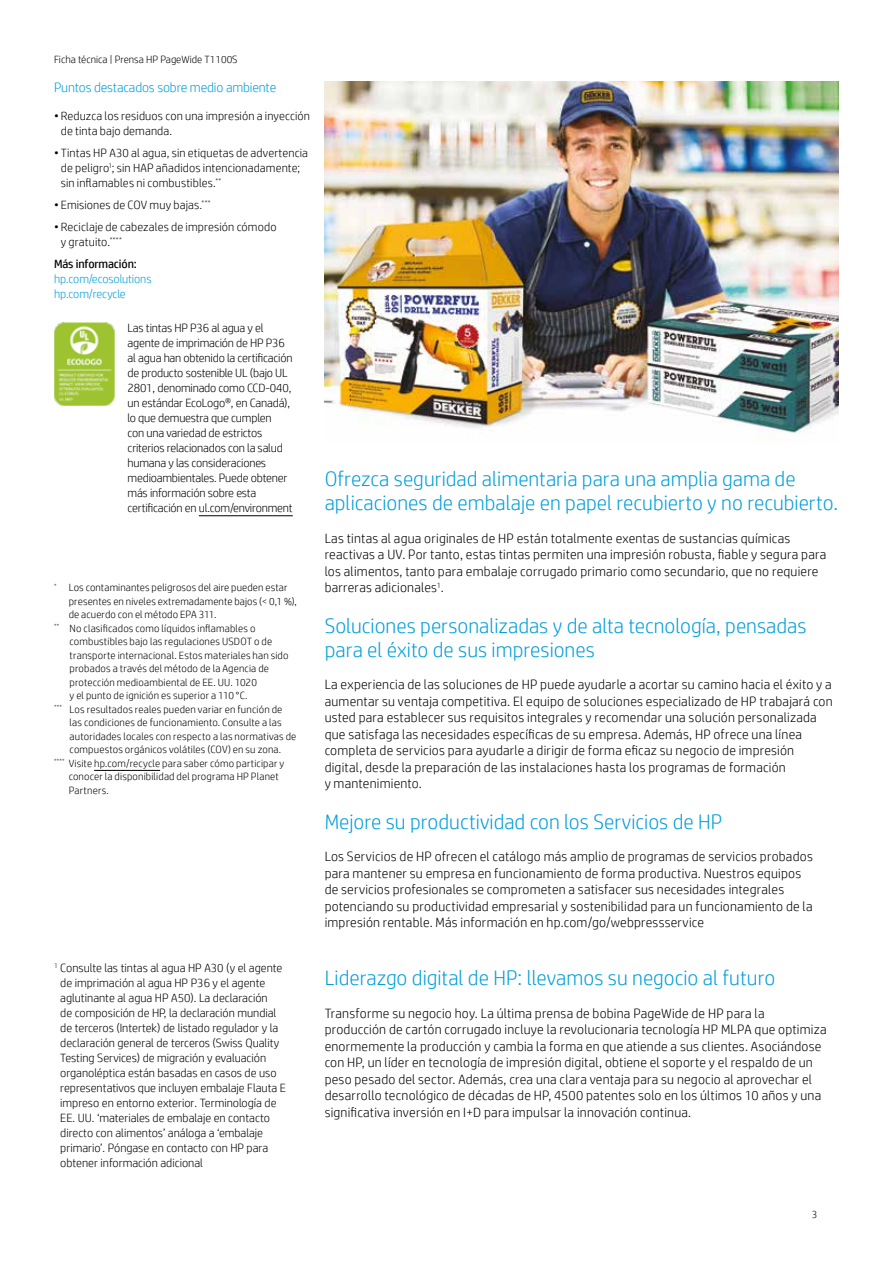
<style>
.page{position:relative;width:893px;height:1263px;background:#fff}
.page>*{position:absolute;margin:0;border:0;box-sizing:border-box;transform-origin:0 0}
.t1{font:300 21px/24px "HP Simplified";color:#009edb}
.t2{font:300 13.5px/16.5px "HP Simplified";letter-spacing:.015em;color:#000}
.t3{font:300 13.5px "HP Simplified";letter-spacing:-.01em;color:#009edb}
.t4{font:300 12px/15px "HP Simplified";color:#000}
.t5{font:300 12px/15px "HP Simplified";letter-spacing:-.01em;color:#009edb}
.t6{font:12px "HP Simplified";letter-spacing:-.01em;color:#000}
.t7{font:300 10.5px "HP Simplified";letter-spacing:.015em;color:#000}
</style>
<div class="page">
<img style="left:325px;top:81px;width:514px;height:353px">
<hr style="left:94px;top:770px;width:66px;height:1px;background:#000">
<hr style="left:199px;top:515px;width:94px;height:1px;background:#000">
<img style="left:54px;top:322px;width:61px;height:83px">
<p class="t7" style="left:54px;top:52px;width:185px">Ficha técnica | Prensa HP PageWide T1100S</p>
<p class="t3" style="left:54px;top:78px;width:224px">Puntos destacados sobre medio ambiente</p>
<p class="t4" style="left:61px;top:108px;width:251px;text-indent:-7px">• Reduzca los residuos con una impresión a inyección de tinta bajo demanda.</p>
<p class="t4" style="left:61px;top:145px;width:249px;text-indent:-7px">• Tintas HP A30 al agua, sin etiquetas de advertencia de peligro<sup>1</sup>; sin HAP añadidos intencionadamente; sin inflamables ni combustibles.<sup>**</sup></p>
<p class="t4" style="left:54px;top:197px;width:158px">• Emisiones de COV muy bajas.<sup>***</sup></p>
<p class="t4" style="left:61px;top:219px;width:217px;text-indent:-7px">• Reciclaje de cabezales de impresión cómodo y gratuito.<sup>****</sup></p>
<p class="t6" style="left:54px;top:255px;width:84px">Más información:</p>
<p class="t5" style="left:54px;top:270px;width:99px">hp.com/ecosolutions hp.com/recycle</p>
<p class="t4" style="left:128px;top:320px;width:167px">Las tintas HP P36 al agua y el agente de imprimación de HP P36 al agua han obtenido la certificación de producto sostenible UL (bajo UL<br>2801, denominado como CCD-040, un estándar EcoLogo®, en Canadá), lo que demuestra que cumplen<br>con una variedad de estrictos criterios relacionados con la salud humana y las consideraciones medioambientales. Puede obtener más información sobre esta certificación en ul.com/environment</p>
<p class="t7" style="left:54px;top:581px;width:235px"><sup>*</sup> Los contaminantes peligrosos del aire pueden estar</p>
<p class="t7" style="left:69px;top:594px;width:230px">presentes en niveles extremadamente bajos (&lt; 0,1 %),</p>
<p class="t7" style="left:69px;top:608px;width:149px">de acuerdo con el método EPA 311.</p>
<p class="t7" style="left:54px;top:621px;width:203px"><sup>**</sup> No clasificados como líquidos inflamables o</p>
<p class="t7" style="left:70px;top:635px;width:204px">combustibles bajo las regulaciones USDOT o de</p>
<p class="t7" style="left:70px;top:648px;width:221px">transporte internacional. Estos materiales han sido</p>
<p class="t7" style="left:70px;top:662px;width:201px">probados a través del método de la Agencia de</p>
<p class="t7" style="left:70px;top:675px;width:189px">protección medioambiental de EE. UU. 1020</p>
<p class="t7" style="left:70px;top:689px;width:179px">y el punto de ignición es superior a 110 °C.</p>
<p class="t7" style="left:54px;top:702px;width:230px"><sup>***</sup> Los resultados reales pueden variar en función de</p>
<p class="t7" style="left:70px;top:716px;width:214px">las condiciones de funcionamiento. Consulte a las</p>
<p class="t7" style="left:70px;top:729px;width:228px">autoridades locales con respecto a las normativas de</p>
<p class="t7" style="left:70px;top:743px;width:213px">compuestos orgánicos volátiles (COV) en su zona.</p>
<p class="t7" style="left:54px;top:756px;width:232px"><sup>****</sup> Visite hp.com/recycle para saber cómo participar y</p>
<p class="t7" style="left:69px;top:770px;width:212px">conocer la disponibilidad del programa HP Planet</p>
<p class="t7" style="left:69px;top:783px;width:42px">Partners.</p>
<p class="t4" style="left:60px;top:960px;width:227px;text-indent:-6px"><sup>1</sup> Consulte las tintas al agua HP A30 (y el agente de imprimación al agua HP P36 y el agente aglutinante al agua HP A50). La declaración<br>de composición de HP, la declaración mundial de terceros (Intertek) de listado regulador y la declaración general de terceros (Swiss Quality Testing Services) de migración y evaluación organoléptica están basadas en casos de uso representativos que incluyen embalaje Flauta E impreso en entorno exterior. Terminología de EE. UU. ‘materiales de embalaje en contacto directo con alimentos’ análoga a ‘embalaje primario’. Póngase en contacto con HP para obtener información adicional</p>
<h1 class="t1" style="left:325px;top:466px;width:515px">Ofrezca seguridad alimentaria para una amplia gama de aplicaciones de embalaje en papel recubierto y no recubierto.</h1>
<p class="t2" style="left:325px;top:530px;width:503px">Las tintas al agua originales de HP están totalmente exentas de sustancias químicas reactivas a UV. Por tanto, estas tintas permiten una impresión robusta, fiable y segura para los alimentos, tanto para embalaje corrugado primario como secundario, que no requiere barreras adicionales<sup>1</sup>.</p>
<h1 class="t1" style="left:325px;top:613px;width:483px">Soluciones personalizadas y de alta tecnología, pensadas para el éxito de sus impresiones</h1>
<p class="t2" style="left:325px;top:676px;width:510px">La experiencia de las soluciones de HP puede ayudarle a acortar su camino hacia el éxito y a aumentar su ventaja competitiva. El equipo de soluciones especializado de HP trabajará con usted para establecer sus requisitos integrales y recomendar una solución personalizada que satisfaga las necesidades específicas de su empresa. Además, HP ofrece una línea completa de servicios para ayudarle a dirigir de forma eficaz su negocio de impresión digital, desde la preparación de las instalaciones hasta los programas de formación<br>y mantenimiento.</p>
<h1 class="t1" style="left:325px;top:809px;width:399px">Mejore su productividad con los Servicios de HP</h1>
<p class="t2" style="left:325px;top:848px;width:490px">Los Servicios de HP ofrecen el catálogo más amplio de programas de servicios probados para mantener su empresa en funcionamiento de forma productiva. Nuestros equipos de servicios profesionales se comprometen a satisfacer sus necesidades integrales potenciando su productividad empresarial y sostenibilidad para un funcionamiento de la impresión rentable. Más información en hp.com/go/webpressservice</p>
<h1 class="t1" style="left:325px;top:965px;width:452px">Liderazgo digital de HP: llevamos su negocio al futuro</h1>
<p class="t2" style="left:325px;top:1004px;width:503px">Transforme su negocio hoy. La última prensa de bobina PageWide de HP para la producción de cartón corrugado incluye la revolucionaria tecnología HP MLPA que optimiza enormemente la producción y cambia la forma en que atiende a sus clientes. Asociándose con HP, un líder en tecnología de impresión digital, obtiene el soporte y el respaldo de un peso pesado del sector. Además, crea una clara ventaja para su negocio al aprovechar el desarrollo tecnológico de décadas de HP, 4500 patentes solo en los últimos 10 años y una significativa inversión en I+D para impulsar la innovación continua.</p>
<p class="t7" style="left:812px;top:1207px;width:7px">3</p>
</div>
